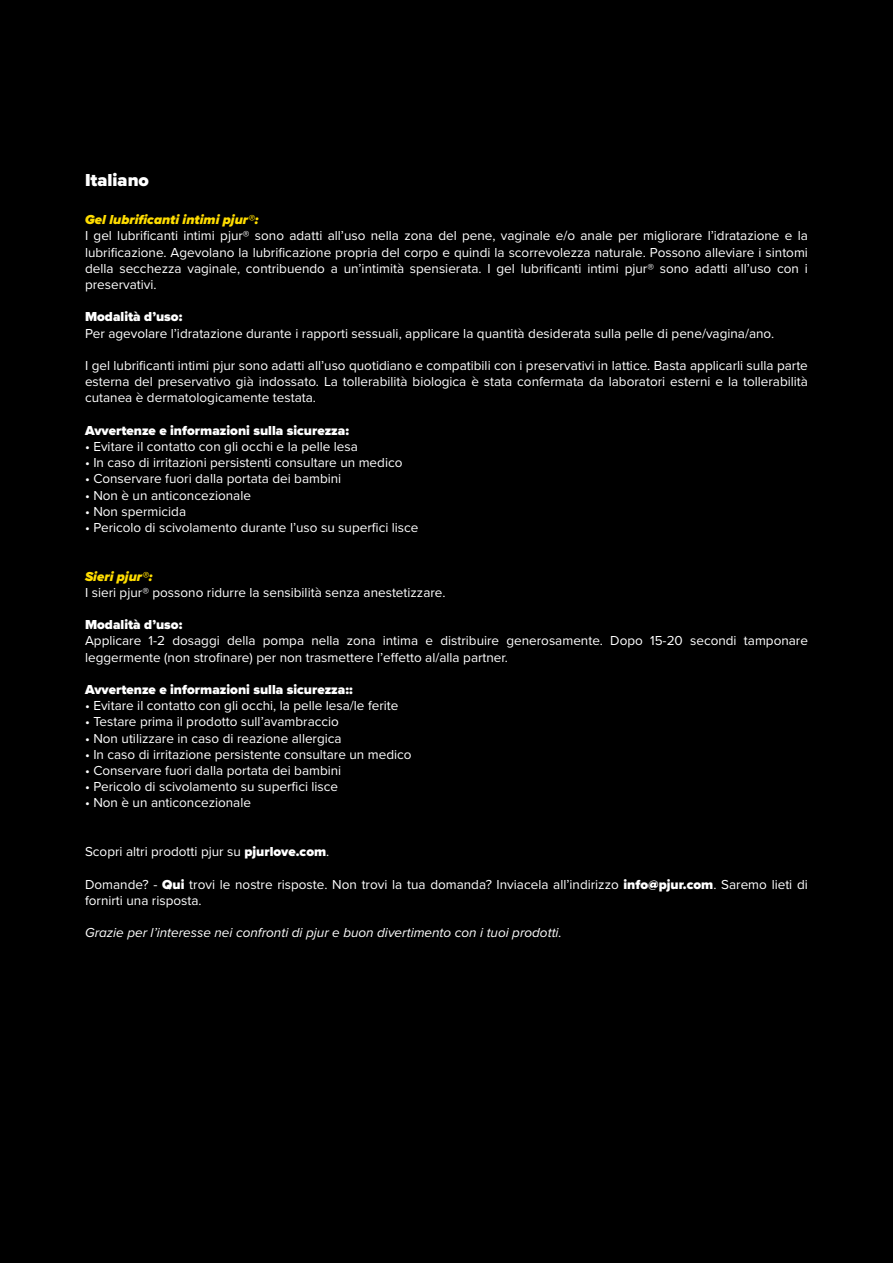
<style>
.page{position:relative;width:893px;height:1263px;background:#000}
.page>*{position:absolute;margin:0;border:0;box-sizing:border-box;transform-origin:0 0}
.t1{font:900 18px "Proxima Nova";color:#fff}
.t2{font:13.5px/16.2px "Proxima Nova";color:#fff;text-align:justify}
.t3{font:900 13.5px "Proxima Nova";color:#fff}
.t4{font:italic 13.5px "Proxima Nova";color:#fff}
.t5{font:italic 900 13.5px "Proxima Nova";color:#fd0}
.s1{font-weight:900}
</style>
<div class="page">
<h1 class="t1" style="left:85px;top:167px;width:65px">Italiano</h1>
<p class="t5" style="left:85px;top:210px;width:175px">Gel lubrificanti intimi pjur®:</p>
<p class="t2" style="left:85px;top:227px;width:724px">I gel lubrificanti intimi pjur® sono adatti all’uso nella zona del pene, vaginale e/o anale per migliorare l’idratazione e la lubrificazione. Agevolano la lubrificazione propria del corpo e quindi la scorrevolezza naturale. Possono alleviare i sintomi della secchezza vaginale, contribuendo a un’intimità spensierata. I gel lubrificanti intimi pjur® sono adatti all’uso con i preservativi.</p>
<p class="t3" style="left:85px;top:307px;width:99px">Modalità d’uso:</p>
<p class="t2" style="left:85px;top:324px;width:691px">Per agevolare l’idratazione durante i rapporti sessuali, applicare la quantità desiderata sulla pelle di pene/vagina/ano.</p>
<p class="t2" style="left:85px;top:357px;width:724px">I gel lubrificanti intimi pjur sono adatti all’uso quotidiano e compatibili con i preservativi in lattice. Basta applicarli sulla parte esterna del preservativo già indossato. La tollerabilità biologica è stata confermata da laboratori esterni e la tollerabilità cutanea è dermatologicamente testata.</p>
<p class="t3" style="left:85px;top:420px;width:265px">Avvertenze e informazioni sulla sicurezza:</p>
<p class="t2" style="left:85px;top:438px;width:274px">• Evitare il contatto con gli occhi e la pelle lesa</p>
<p class="t2" style="left:85px;top:454px;width:319px">• In caso di irritazioni persistenti consultare un medico</p>
<p class="t2" style="left:85px;top:470px;width:258px">• Conservare fuori dalla portata dei bambini</p>
<p class="t2" style="left:85px;top:486px;width:167px">• Non è un anticoncezionale</p>
<p class="t2" style="left:85px;top:503px;width:103px">• Non spermicida</p>
<p class="t2" style="left:85px;top:519px;width:335px">• Pericolo di scivolamento durante l’uso su superfici lisce</p>
<p class="t5" style="left:85px;top:566px;width:69px">Sieri pjur®:</p>
<p class="t2" style="left:85px;top:584px;width:362px">I sieri pjur® possono ridurre la sensibilità senza anestetizzare.</p>
<p class="t3" style="left:85px;top:615px;width:99px">Modalità d’uso:</p>
<p class="t2" style="left:85px;top:632px;width:724px">Applicare 1-2 dosaggi della pompa nella zona intima e distribuire generosamente. Dopo 15-20 secondi tamponare leggermente (non strofinare) per non trasmettere l’effetto al/alla partner.</p>
<p class="t3" style="left:85px;top:679px;width:269px">Avvertenze e informazioni sulla sicurezza::</p>
<p class="t2" style="left:85px;top:697px;width:315px">• Evitare il contatto con gli occhi, la pelle lesa/le ferite</p>
<p class="t2" style="left:85px;top:713px;width:255px">• Testare prima il prodotto sull’avambraccio</p>
<p class="t2" style="left:85px;top:729px;width:258px">• Non utilizzare in caso di reazione allergica</p>
<p class="t2" style="left:85px;top:746px;width:328px">• In caso di irritazione persistente consultare un medico</p>
<p class="t2" style="left:85px;top:762px;width:258px">• Conservare fuori dalla portata dei bambini</p>
<p class="t2" style="left:85px;top:778px;width:255px">• Pericolo di scivolamento su superfici lisce</p>
<p class="t2" style="left:85px;top:794px;width:167px">• Non è un anticoncezionale</p>
<p class="t2" style="left:85px;top:843px;width:246px">Scopri altri prodotti pjur su <span class="s1">pjurlove.com</span>.</p>
<p class="t2" style="left:85px;top:875px;width:724px">Domande? - <span class="s1">Qui</span> trovi le nostre risposte. Non trovi la tua domanda? Inviacela all’indirizzo <span class="s1">info@pjur.com</span>. Saremo lieti di fornirti una risposta.</p>
<p class="t4" style="left:85px;top:922px;width:478px">Grazie per l’interesse nei confronti di pjur e buon divertimento con i tuoi prodotti.</p>
</div>
